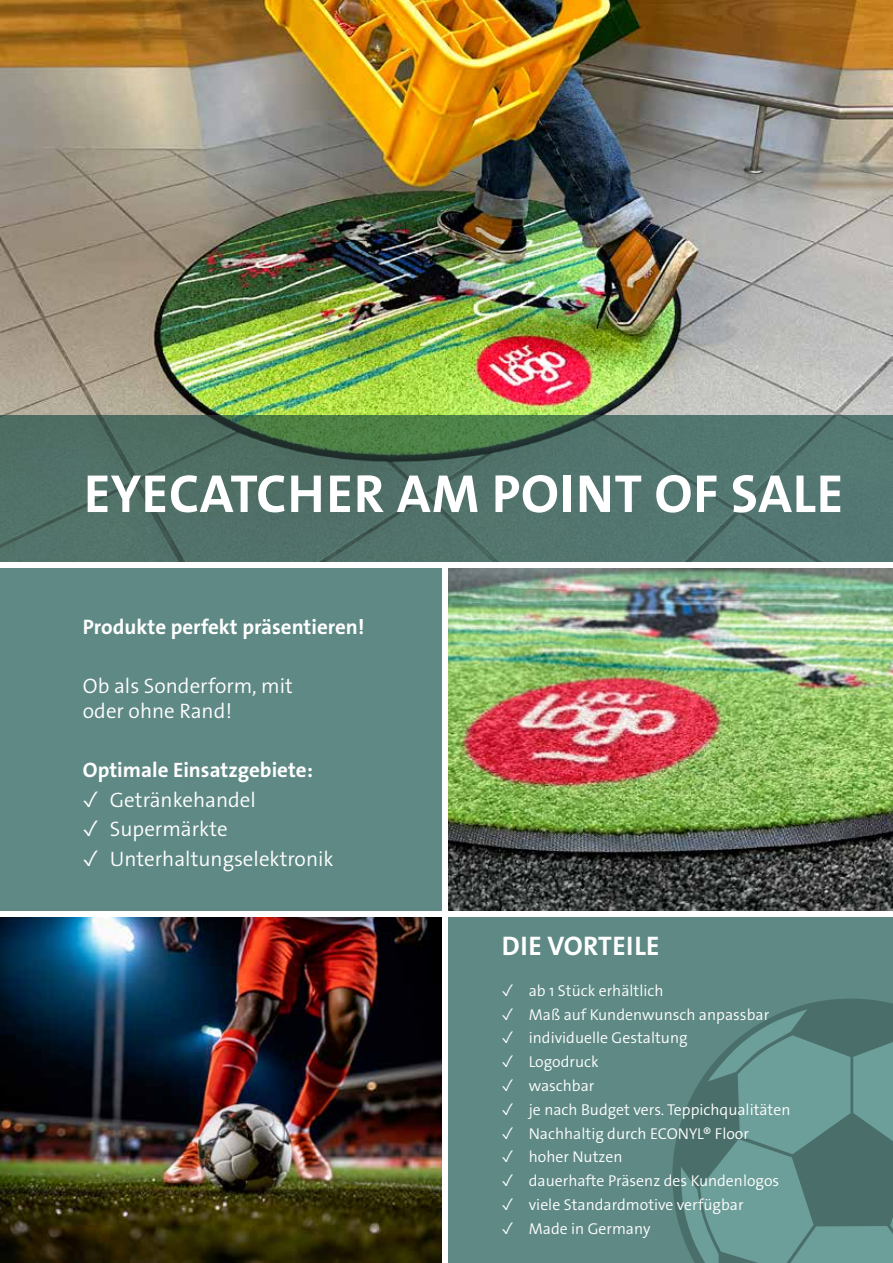
<style>
.page{position:relative;width:893px;height:1263px;background:#fff}
.page>*{position:absolute;margin:0;border:0;box-sizing:border-box;transform-origin:0 0}
.t1{font:54px "The Sans LP7 Bld";letter-spacing:.015em;color:#fff}
.t2{font:27px "The Sans LP7 Bld";letter-spacing:.015em;color:#fff}
.t3{font:300 21px/25.2px "The Sans Os F";color:#fff}
.t4{font:700 21px "The Sans Os F";color:#fff}
.t5{font:300 15.75px "The Sans Os F";color:#fff}
</style>
<div class="page">
<div style="left:0;top:565px;width:893px;height:698px;background:#5e8985"></div>
<svg style="left:672px;top:998px;width:221px;height:265px;background:#5e8a85"></svg>
<img style="left:0;top:0;width:893px;height:415px">
<svg style="left:0;top:415px;width:893px;height:147px;background:#4f7166"></svg>
<img style="left:448px;top:567px;width:445px;height:345px">
<img style="left:0;top:917px;width:443px;height:346px">
<div style="left:443px;top:565px;width:5px;height:698px;background:#fff"></div>
<div style="left:0;top:562px;width:893px;height:5px;background:#fff"></div>
<div style="left:0;top:912px;width:893px;height:5px;background:#fff"></div>
<h1 class="t1" style="left:84px;top:459px;width:761px">EYECATCHER AM POINT OF SALE</h1>
<h3 class="t4" style="left:83px;top:613px;width:283px">Produkte perfekt präsentieren!</h3>
<h3 class="t3" style="left:83px;top:673px;width:211px">Ob als Sonderform, mit oder ohne Rand!</h3>
<h3 class="t4" style="left:83px;top:756px;width:232px">Optimale Einsatzgebiete:</h3>
<h3 class="t3" style="left:83px;top:787px;width:175px">✓ Getränkehandel</h3>
<h3 class="t3" style="left:83px;top:816px;width:146px">✓ Supermärkte</h3>
<h3 class="t3" style="left:83px;top:846px;width:252px">✓ Unterhaltungselektronik</h3>
<h2 class="t2" style="left:502px;top:928px;width:159px">DIE VORTEILE</h2>
<p class="t5" style="left:502px;top:980px;width:163px">✓ ab 1 Stück erhältlich</p>
<p class="t5" style="left:502px;top:1004px;width:269px">✓ Maß auf Kundenwunsch anpassbar</p>
<p class="t5" style="left:502px;top:1028px;width:187px">✓ individuelle Gestaltung</p>
<p class="t5" style="left:502px;top:1052px;width:98px">✓ Logodruck</p>
<p class="t5" style="left:502px;top:1075px;width:94px">✓ waschbar</p>
<p class="t5" style="left:502px;top:1099px;width:290px">✓ je nach Budget vers. Teppichqualitäten</p>
<p class="t5" style="left:502px;top:1123px;width:249px">✓ Nachhaltig durch ECONYL® Floor</p>
<p class="t5" style="left:502px;top:1147px;width:122px">✓ hoher Nutzen</p>
<p class="t5" style="left:502px;top:1170px;width:279px">✓ dauerhafte Präsenz des Kundenlogos</p>
<p class="t5" style="left:502px;top:1194px;width:243px">✓ viele Standardmotive verfügbar</p>
<p class="t5" style="left:502px;top:1218px;width:150px">✓ Made in Germany</p>
</div>
